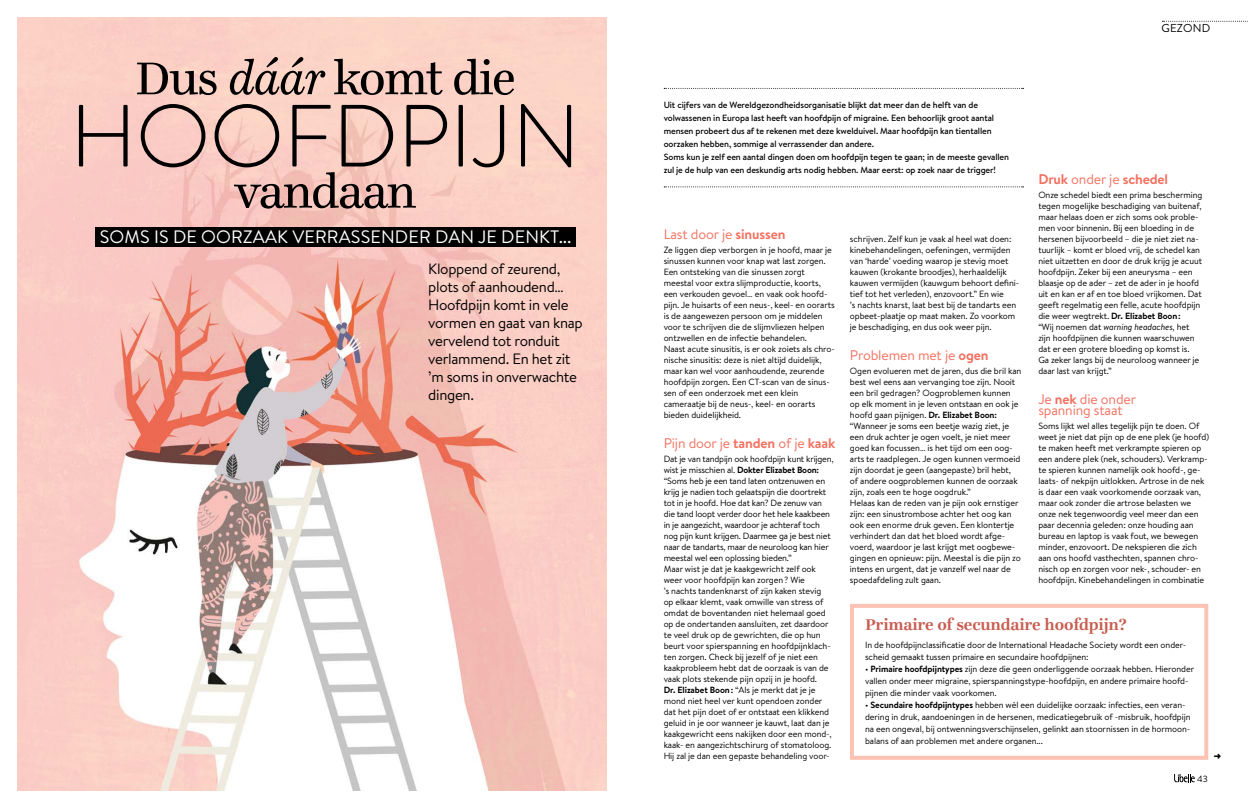
<style>
.page{position:relative;width:1248px;height:808px;background:#fff}
.page>*{position:absolute;margin:0;border:0;box-sizing:border-box;transform-origin:0 0}
.t1{font:300 88px "Brandon Text";letter-spacing:-.01em;color:#000}
.t2{font:50px "Ingeborg";letter-spacing:-.03em;color:#000}
.t3{font:18px "Brandon Text";letter-spacing:.01em;color:#fff}
.t4{font:700 17px "Ingeborg";letter-spacing:-.015em;color:#c85d50}
.t5{font:15px/18px "Brandon Text";letter-spacing:-.02em;color:#000}
.t6{font:14px/11px "Brandon Text";letter-spacing:-.01em;color:#f37160}
.t7{font:700 14px "Brandon Text";letter-spacing:-.01em;color:#f37160}
.t8{font:11.5px "Brandon Text";letter-spacing:.02em;color:#000}
.t9{font:9px/11px "Brandon Text";letter-spacing:-.01em;color:#000}
.t10{font:500 9px/13px "Brandon Text";letter-spacing:-.01em;color:#000}
.s1{font-style:italic}
.s2{font-weight:400}
.s3{font-weight:700}
</style>
<div class="page">
<svg style="left:1174px;top:774px;width:20px;height:8px"></svg>
<img style="left:17px;top:17px;width:590px;height:774px">
<svg style="left:1162px;top:21px;width:86px;height:1px"></svg>
<div style="left:96px;top:227px;width:479px;height:20px;background:#000"></div>
<div style="left:849px;top:604px;width:359px;height:156px;border:4px solid #fbc3b3"></div>
<svg style="left:664px;top:88px;width:359px;height:1px"></svg>
<svg style="left:664px;top:186px;width:359px;height:1px"></svg>
<h2 class="t2" style="left:135px;top:49px;width:382px">Dus <span class="s1">dáár</span> komt die</h2>
<p class="t8" style="left:1161px;top:20px;width:50px">GEZOND</p>
<h1 class="t1" style="left:70px;top:76px;width:512px">HOOFDPIJN</h1>
<p class="t10" style="left:663px;top:99px;width:347px">Uit cijfers van de Wereldgezondheidsorganisatie blijkt dat meer dan de helft van de volwassenen in Europa last heeft van hoofdpijn of migraine. Een behoorlijk groot aantal mensen probeert dus af te rekenen met deze kwelduivel. Maar hoofdpijn kan tientallen oorzaken hebben, sommige al verrassender dan andere.<br>Soms kun je zelf een aantal dingen doen om hoofdpijn tegen te gaan; in de meeste gevallen zul je de hulp van een deskundig arts nodig hebben. Maar eerst: op zoek naar de trigger!</p>
<h2 class="t2" style="left:235px;top:162px;width:183px">vandaan</h2>
<h3 class="t7" style="left:1038px;top:169px;width:131px">Druk <span class="s2">onder je</span> schedel</h3>
<p class="t9" style="left:1038px;top:189px;width:165px">Onze schedel biedt een prima bescherming tegen mogelijke beschadiging van buitenaf, maar helaas doen er zich soms ook proble&shy;men voor binnenin. Bij een bloeding in de hersenen bijvoorbeeld – die je niet ziet na&shy;tuurlijk – komt er bloed vrij, de schedel kan niet uitzetten en door de druk krijg je acuut hoofdpijn. Zeker bij een aneurysma – een blaasje op de ader – zet de ader in je hoofd uit en kan er af en toe bloed vrijkomen. Dat geeft regelmatig een felle, acute hoofdpijn die weer wegtrekt. <span class="s3">Dr. Elizabet Boon:<br></span>“Wij noemen dat <span class="s1">warning headaches,</span> het zijn hoofdpijnen die kunnen waarschuwen dat er een grotere bloeding op komst is.<br>Ga zeker langs bij de neuroloog wanneer je daar last van krijgt.”</p>
<h3 class="t6" style="left:1038px;top:393px;width:99px">Je <span class="s3">nek</span> die onder spanning staat</h3>
<p class="t9" style="left:1038px;top:420px;width:172px">Soms lijkt wel alles tegelijk pijn te doen. Of weet je niet dat pijn op de ene plek (je hoofd) te maken heeft met verkrampte spieren op een andere plek (nek, schouders). Verkramp&shy;te spieren kunnen namelijk ook hoofd-, ge&shy;laats- of nekpijn uitlokken. Artrose in de nek is daar een vaak voorkomende oorzaak van, maar ook zonder die artrose belasten we onze nek tegenwoordig veel meer dan een paar decennia geleden: onze houding aan bureau en laptop is vaak fout, we bewegen minder, enzovoort. De nekspieren die zich aan ons hoofd vasthechten, spannen chro&shy;nisch op en zorgen voor nek-, schouder- en hoofdpijn. Kinebehandelingen in combinatie</p>
<h3 class="t6" style="left:663px;top:228px;width:123px">Last door je <span class="s3">sinussen</span></h3>
<p class="t9" style="left:663px;top:244px;width:173px">Ze liggen diep verborgen in je hoofd, maar je sinussen kunnen voor knap wat last zorgen.<br>Een ontsteking van die sinussen zorgt meestal voor extra slijmproductie, koorts, een verkouden gevoel… en vaak ook hoofd&shy;pijn. Je huisarts of een neus-, keel- en oorarts is de aangewezen persoon om je middelen voor te schrijven die de slijmvliezen helpen ontzwellen en de infectie behandelen.<br>Naast acute sinusitis, is er ook zoiets als chro&shy;nische sinusitis: deze is niet altijd duidelijk, maar kan wel voor aanhoudende, zeurende hoofdpijn zorgen. Een CT-scan van de sinus&shy;sen of een onderzoek met een klein cameraatje bij de neus-, keel- en oorarts bieden duidelijkheid.</p>
<h3 class="t6" style="left:663px;top:437px;width:173px">Pijn door je <span class="s3">tanden</span> of je <span class="s3">kaak</span></h3>
<p class="t9" style="left:663px;top:453px;width:171px">Dat je van tandpijn ook hoofdpijn kunt krijgen, wist je misschien al. <span class="s3">Dokter Elizabet Boon: </span>“Soms heb je een tand laten ontzenuwen en krijg je nadien toch gelaatspijn die doortrekt tot in je hoofd. Hoe dat kan? De zenuw van die tand loopt verder door het hele kaakbeen in je aangezicht, waardoor je achteraf toch nog pijn kunt krijgen. Daarmee ga je best niet naar de tandarts, maar de neuroloog kan hier meestal wel een oplossing bieden.”<br>Maar wist je dat je kaakgewricht zelf ook weer voor hoofdpijn kan zorgen? Wie<br>’s nachts tandenknarst of zijn kaken stevig<br>op elkaar klemt, vaak omwille van stress of omdat de boventanden niet helemaal goed op de ondertanden aansluiten, zet daardoor te veel druk op de gewrichten, die op hun beurt voor spierspanning en hoofdpijnklach&shy;ten zorgen. Check bij jezelf of je niet een kaakprobleem hebt dat de oorzaak is van de vaak plots stekende pijn opzij in je hoofd.<br><span class="s3">Dr. Elizabet Boon:</span> “Als je merkt dat je je mond niet heel ver kunt opendoen zonder dat het pijn doet of er ontstaat een klikkend geluid in je oor wanneer je kauwt, laat dan je kaakgewricht eens nakijken door een mond-, kaak- en aangezichtschirurg of stomatoloog.<br>Hij zal je dan een gepaste behandeling voor-</p>
<h3 class="t3" style="left:100px;top:224px;width:473px">SOMS IS DE OORZAAK VERRASSENDER DAN JE DENKT...</h3>
<h3 class="t5" style="left:428px;top:259px;width:156px">Kloppend of zeurend, plots of aanhoudend…<br>Hoofdpijn komt in vele vormen en gaat van knap vervelend tot ronduit verlammend. En het zit ’m soms in onverwachte dingen.</h3>
<p class="t9" style="left:849px;top:233px;width:171px">schrijven. Zelf kun je vaak al heel wat doen: kinebehandelingen, oefeningen, vermijden van ‘harde’ voeding waarop je stevig moet kauwen (krokante broodjes), herhaaldelijk kauwen vermijden (kauwgum behoort defini&shy;tief tot het verleden), enzovoort.” En wie<br>’s nachts knarst, laat best bij de tandarts een opbeet-plaatje op maat maken. Zo voorkom je beschadiging, en dus ook weer pijn.</p>
<h3 class="t6" style="left:849px;top:349px;width:140px">Problemen met je <span class="s3">ogen</span></h3>
<p class="t9" style="left:849px;top:365px;width:173px">Ogen evolueren met de jaren, dus die bril kan best wel eens aan vervanging toe zijn. Nooit een bril gedragen? Oogproblemen kunnen op elk moment in je leven ontstaan en ook je hoofd gaan pijnigen. <span class="s3">Dr. Elizabet Boon: </span>“Wanneer je soms een beetje wazig ziet, je een druk achter je ogen voelt, je niet meer goed kan focussen… is het tijd om een oog&shy;arts te raadplegen. Je ogen kunnen vermoeid zijn doordat je geen (aangepaste) bril hebt, of andere oogproblemen kunnen de oorzaak zijn, zoals een te hoge oogdruk.”<br>Helaas kan de reden van je pijn ook ernstiger zijn: een sinustrombose achter het oog kan ook een enorme druk geven. Een klontertje verhindert dan dat het bloed wordt afge&shy;voerd, waardoor je last krijgt met oogbewe&shy;gingen en opnieuw: pijn. Meestal is die pijn zo intens en urgent, dat je vanzelf wel naar de spoedafdeling zult gaan.</p>
<h3 class="t4" style="left:865px;top:614px;width:263px">Primaire of secundaire hoofdpijn?</h3>
<p class="t9" style="left:865px;top:638px;width:322px;line-height:12px">In de hoofdpijnclassificatie door de International Headache Society wordt een onder&shy;scheid gemaakt tussen primaire en secundaire hoofdpijnen:</p>
<p class="t9" style="left:865px;top:662px;width:330px;line-height:12px">• <span class="s3">Primaire hoofdpijntypes</span> zijn deze die geen onderliggende oorzaak hebben. Hieronder vallen onder meer migraine, spierspanningstype-hoofdpijn, en andere primaire hoofd&shy;pijnen die minder vaak voorkomen.</p>
<p class="t9" style="left:865px;top:698px;width:327px;line-height:12px">• <span class="s3">Secundaire hoofdpijntypes</span> hebben wél een duidelijke oorzaak: infecties, een veran&shy;dering in druk, aandoeningen in de hersenen, medicatiegebruik of -misbruik, hoofdpijn na een ongeval, bij ontwenningsverschijnselen, gelinkt aan stoornissen in de hormoon&shy;balans of aan problemen met andere organen...</p>
<p class="t9" style="left:1196px;top:773px;width:12px">43</p>
</div>
